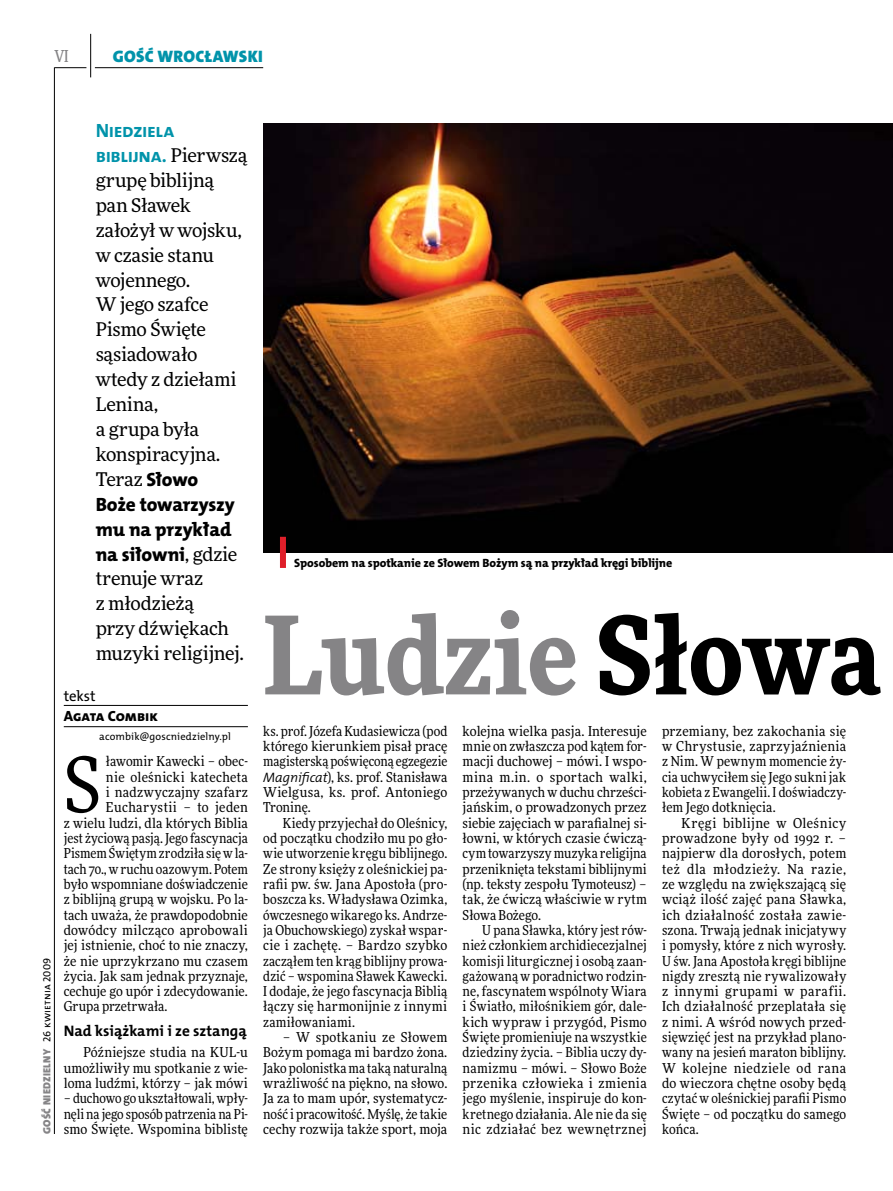
<style>
.page{position:relative;width:893px;height:1191px;background:#fff}
.page>*{position:absolute;margin:0;border:0;box-sizing:border-box;transform-origin:0 0}
.t1{font:900 108px "Freeday Narrow";color:#858486}
.t2{font:76.95px "Freeday Narrow News";color:#000}
.t3{font:19.35px/24.9px "The Mix HP8 Ex Bld";letter-spacing:-.01em;color:#000}
.t4{font:19.35px/24.9px "The Mix HP7 Bld";letter-spacing:-.02em;color:#0093aa}
.t5{font:18.9px/24.9px "Freeday News";letter-spacing:-.015em;color:#000}
.t6{font:16.65px "The Mix HP9 Blk";letter-spacing:.02em;color:#0093aa}
.t7{font:500 16.5px "Freeday Narrow";color:#858486;scale:.9 1}
.t8{font:15.3px "The Mix HP7 Bld";color:#000}
.t9{font:14.85px "The Mix HP8 Ex Bld";letter-spacing:-.01em;color:#000}
.t10{font:14.85px "The Mix HP5 Plain";color:#000}
.t11{font:13.65px/15.3px "Freeday Narrow News";letter-spacing:.01em;color:#000;text-align:justify}
.t12{font:13.65px "Freeday Narrow News";letter-spacing:.035em;color:#000}
.t13{font:12px "The Mix HP8 Ex Bld";color:#000}
.t14{font:10.5px "The Mix HP9 Blk";letter-spacing:.025em;color:#858486}
.t15{font:10.5px "The Mix HP5 Plain";letter-spacing:.015em;color:#000}
.s1{font-family:"The Mix HP5 Plain";color:#000}
.s2{font-family:"Freeday News";font-size:18.9px;color:#000}
.s3{font-family:"The Mix HP8 Ex Bld";font-size:19.35px}
.s4{font-family:"Freeday News";font-size:18.9px}
.s5{color:#000}
.s6{font-family:"The Mix HP4 Se Lig IT"}
</style>
<div class="page">
<hr style="left:54px;top:67px;width:1px;height:1067px;background:#000">
<hr style="left:90px;top:34px;width:1px;height:43px;background:#000">
<hr style="left:54px;top:67px;width:32px;height:1px;background:#000">
<hr style="left:95px;top:67px;width:168px;height:1px;background:#000">
<hr style="left:64px;top:705px;width:184px;height:1px;background:#000">
<hr style="left:64px;top:726px;width:184px;height:1px;background:#000">
<img style="left:263px;top:123px;width:630px;height:429px">
<div style="left:280px;top:537px;width:6px;height:31px;background:#df1f2a"></div>
<p class="t7" style="left:54px;top:46px;width:17px">VI</p>
<p class="t6" style="left:113px;top:46px;width:152px">GOŚĆ WROCŁAWSKI</p>
<p class="t14" style="left:40px;top:1134px;width:178px;rotate:-90deg">GOŚĆ NIEDZIELNY <span class="s1">26 kwietnia 2009</span></p>
<h3 class="t4" style="left:96px;top:118px;width:153px">Niedziela biblijna. <span class="s2">Pierwszą</span></h3>
<h3 class="t5" style="left:96px;top:167px;width:148px">grupę biblijną pan Sławek założył w wojsku, w czasie stanu wojennego.<br>W jego szafce<br>Pismo Święte sąsiadowało wtedy z dziełami<br>Lenina,<br>a grupa była konspiracyjna.<br>Teraz <span class="s3">Słowo</span></h3>
<h3 class="t3" style="left:96px;top:492px;width:143px">Boże towarzyszy mu na przykład na siłowni<span class="s4">, gdzie</span></h3>
<h3 class="t5" style="left:96px;top:566px;width:150px">trenuje wraz<br>z młodzieżą<br>przy dźwiękach muzyki religijnej.</h3>
<p class="t10" style="left:64px;top:686px;width:33px">tekst</p>
<p class="t9" style="left:64px;top:706px;width:96px">Agata Combik</p>
<p class="t15" style="left:99px;top:729px;width:133px">acombik@goscniedzielny.pl</p>
<h2 class="t2" style="left:64px;top:737px;width:39px">S</h2>
<p class="t11" style="left:106px;top:754px;width:143px">ławomir Kawecki – obec-</p>
<p class="t11" style="left:106px;top:769px;width:143px">nie oleśnicki katecheta</p>
<p class="t11" style="left:106px;top:784px;width:143px">i nadzwyczajny szafarz</p>
<p class="t12" style="left:106px;top:799px;width:143px">Eucharystii – to jeden</p>
<p class="t11" style="left:64px;top:815px;width:186px">z wielu ludzi, dla których Biblia</p>
<p class="t11" style="left:64px;top:830px;width:186px">jest życiową pasją. Jego fascynacja</p>
<p class="t11" style="left:64px;top:845px;width:186px">Pismem Świętym zrodziła się w la-</p>
<p class="t11" style="left:64px;top:861px;width:186px">tach 70., w ruchu oazowym. Potem</p>
<p class="t11" style="left:64px;top:876px;width:186px">było wspomniane doświadczenie</p>
<p class="t11" style="left:64px;top:891px;width:186px">z biblijną grupą w wojsku. Po la-</p>
<p class="t11" style="left:64px;top:907px;width:186px">tach uważa, że prawdopodobnie</p>
<p class="t11" style="left:64px;top:922px;width:186px">dowódcy milcząco aprobowali</p>
<p class="t11" style="left:64px;top:937px;width:186px">jej istnienie, choć to nie znaczy,</p>
<p class="t11" style="left:64px;top:953px;width:186px">że nie uprzykrzano mu czasem</p>
<p class="t11" style="left:64px;top:968px;width:186px">życia. Jak sam jednak przyznaje,</p>
<p class="t11" style="left:64px;top:983px;width:186px">cechuje go upór i zdecydowanie.</p>
<p class="t11" style="left:64px;top:998px;width:105px">Grupa przetrwała.</p>
<p class="t8" style="left:64px;top:1020px;width:185px">Nad książkami i ze sztangą</p>
<p class="t11" style="left:64px;top:1044px;width:186px;text-indent:20px">Późniejsze studia na KUL-u umożliwiły mu spotkanie z wie&shy;loma ludźmi, którzy – jak mówi</p>
<p class="t11" style="left:64px;top:1090px;width:186px">– duchowo go ukształtowali, wpły&shy;nęli na jego sposób patrzenia na Pi&shy;smo Święte. Wspomina biblistę</p>
<p class="t13" style="left:294px;top:555px;width:380px">Sposobem na spotkanie ze Słowem Bożym są na przykład kręgi biblijne</p>
<h1 class="t1" style="left:263px;top:585px;width:619px">Ludzie <span class="s5">Słowa</span></h1>
<p class="t11" style="left:263px;top:723px;width:186px">ks. prof. Józefa Kudasiewicza (pod którego kierunkiem pisał pracę magisterską poświęconą egzegezie <span class="s6">Magnificat</span>), ks. prof. Stanisława Wielgusa, ks. prof. Antoniego Troninę.</p>
<p class="t11" style="left:263px;top:815px;width:186px;text-indent:20px">Kiedy przyjechał do Oleśnicy, od początku chodziło mu po gło&shy;wie utworzenie kręgu biblijnego.<br>Ze strony księży z oleśnickiej pa&shy;rafii pw. św. Jana Apostoła (pro&shy;boszcza ks. Władysława Ozimka, ówczesnego wikarego ks. Andrze&shy;ja Obuchowskiego) zyskał wspar&shy;cie i zachętę. – Bardzo szybko zacząłem ten krąg biblijny prowa&shy;dzić – wspomina Sławek Kawecki.<br>I dodaje, że jego fascynacja Biblią łączy się harmonijnie z innymi zamiłowaniami.</p>
<p class="t11" style="left:263px;top:1029px;width:186px;text-indent:20px">– W spotkaniu ze Słowem Bożym pomaga mi bardzo żona.<br>Jako polonistka ma taką naturalną wrażliwość na piękno, na słowo.<br>Ja za to mam upór, systematycz&shy;ność i pracowitość. Myślę, że takie cechy rozwija także sport, moja</p>
<p class="t11" style="left:463px;top:723px;width:186px">kolejna wielka pasja. Interesuje mnie on zwłaszcza pod kątem for&shy;macji duchowej – mówi. I wspo&shy;mina m.in. o sportach walki, przeżywanych w duchu chrześci&shy;jańskim, o prowadzonych przez siebie zajęciach w parafialnej si&shy;łowni, w których czasie ćwiczą&shy;cym towarzyszy muzyka religijna przeniknięta tekstami biblijnymi (np. teksty zespołu Tymoteusz) – tak, że ćwiczą właściwie w rytm Słowa Bożego.</p>
<p class="t11" style="left:463px;top:922px;width:186px;text-indent:20px">U pana Sławka, który jest rów&shy;nież członkiem archidiecezjalnej komisji liturgicznej i osobą zaan&shy;gażowaną w poradnictwo rodzin&shy;ne, fascynatem wspólnoty Wiara i Światło, miłośnikiem gór, dale&shy;kich wypraw i przygód, Pismo Święte promieniuje na wszystkie dziedziny życia. – Biblia uczy dy&shy;namizmu – mówi. – Słowo Boże przenika człowieka i zmienia jego myślenie, inspiruje do kon&shy;kretnego działania. Ale nie da się nic zdziałać bez wewnętrznej</p>
<p class="t11" style="left:662px;top:723px;width:186px">przemiany, bez zakochania się w Chrystusie, zaprzyjaźnienia z Nim. W pewnym momencie ży&shy;cia uchwyciłem się Jego sukni jak kobieta z Ewangelii. I doświadczy&shy;łem Jego dotknięcia.</p>
<p class="t11" style="left:662px;top:815px;width:186px;text-indent:20px">Kręgi biblijne w Oleśnicy prowadzone były od 1992 r. – najpierw dla dorosłych, potem też dla młodzieży. Na razie, ze względu na zwiększającą się wciąż ilość zajęć pana Sławka, ich działalność została zawie&shy;szona. Trwają jednak inicjatywy i pomysły, które z nich wyrosły.<br>U św. Jana Apostoła kręgi biblijne nigdy zresztą nie rywalizowały z innymi grupami w parafii.<br>Ich działalność przeplatała się z nimi. A wśród nowych przed&shy;sięwzięć jest na przykład plano&shy;wany na jesień maraton biblijny.<br>W kolejne niedziele od rana do wieczora chętne osoby będą czytać w oleśnickiej parafii Pismo Święte – od początku do samego końca.</p>
</div>
